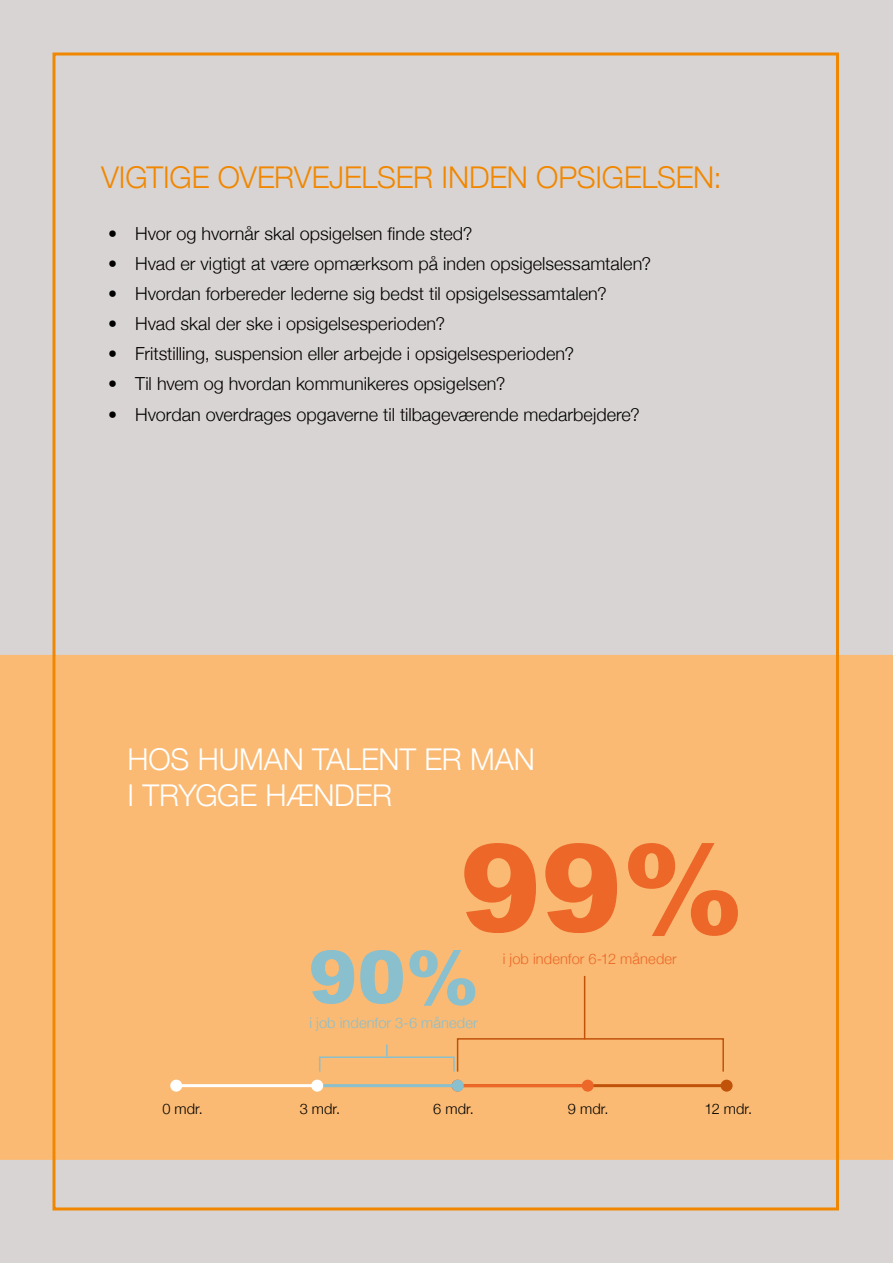
<style>
.page{position:relative;width:893px;height:1263px;background:#d8d4d3}
.page>*{position:absolute;margin:0;border:0;box-sizing:border-box;transform-origin:0 0}
.t1{font:900 121.5px "Arial";color:#ec6728}
.t2{font:900 72.9px "Arial";color:#8abfce}
.t3{font:300 30px "Helvetica Neue";letter-spacing:-.005em;color:#f18700}
.t4{font:300 30px/36px "Helvetica Neue";letter-spacing:-.005em;color:#fff}
.t5{font:300 18px "Helvetica Neue";color:#000}
.t6{font:300 14.55px "Helvetica Neue";letter-spacing:.01em;color:#000}
.t7{font:300 14.55px "Helvetica Neue";letter-spacing:.01em;color:#ec6728}
.t8{font:300 14.55px "Helvetica Neue";letter-spacing:.01em;color:#8abfce}
</style>
<div class="page">
<div style="left:0;top:655px;width:893px;height:505px;background:#faba73"></div>
<hr style="left:453px;top:1084px;width:274px;height:3px;background:#c1520a">
<div style="left:721px;top:1080px;width:12px;height:12px;background:#c1520a;border-radius:50%"></div>
<hr style="left:457px;top:1084px;width:131px;height:3px;background:#ec6728">
<div style="left:582px;top:1080px;width:12px;height:12px;background:#ec6728;border-radius:50%"></div>
<div style="left:319px;top:1056px;width:136px;height:16px;border:2px solid #8abfce"></div>
<svg style="left:386px;top:1044px;width:2px;height:12px"></svg>
<div style="left:457px;top:1038px;width:267px;height:34px;border:2px solid #c1520a"></div>
<hr style="left:584px;top:976px;width:1px;height:63px;background:#c1520a">
<hr style="left:319px;top:1084px;width:139px;height:3px;background:#8abfce">
<div style="left:452px;top:1080px;width:12px;height:12px;background:#8abfce;border-radius:50%"></div>
<hr style="left:176px;top:1084px;width:141px;height:3px;background:#fff">
<div style="left:170px;top:1080px;width:12px;height:12px;background:#fff;border-radius:50%"></div>
<div style="left:311px;top:1080px;width:12px;height:12px;background:#fff;border-radius:50%"></div>
<h3 class="t3" style="left:101px;top:165px;width:622px">VIGTIGE OVERVEJELSER INDEN OPSIGELSEN:</h3>
<p class="t5" style="left:108px;top:226px;width:366px">• Hvor og hvornår skal opsigelsen finde sted?</p>
<p class="t5" style="left:108px;top:256px;width:544px">• Hvad er vigtigt at være opmærksom på inden opsigelsessamtalen?</p>
<p class="t5" style="left:108px;top:286px;width:500px">• Hvordan forbereder lederne sig bedst til opsigelsessamtalen?</p>
<p class="t5" style="left:108px;top:316px;width:338px">• Hvad skal der ske i opsigelsesperioden?</p>
<p class="t5" style="left:108px;top:346px;width:467px">• Fritstilling, suspension eller arbejde i opsigelsesperioden?</p>
<p class="t5" style="left:108px;top:376px;width:399px">• Til hvem og hvordan kommunikeres opsigelsen?</p>
<p class="t5" style="left:108px;top:406px;width:533px">• Hvordan overdrages opgaverne til tilbageværende medarbejdere?</p>
<h3 class="t4" style="left:128px;top:743px;width:409px">HOS HUMAN TALENT ER MAN<br>I TRYGGE HÆNDER</h3>
<h1 class="t1" style="left:460px;top:818px;width:285px">99%</h1>
<p class="t6" style="left:162px;top:1102px;width:42px">0 mdr.</p>
<h2 class="t2" style="left:309px;top:935px;width:172px">90%</h2>
<p class="t8" style="left:309px;top:1017px;width:170px">i job indenfor 3-6 måneder</p>
<p class="t7" style="left:503px;top:952px;width:176px">i job indenfor 6-12 måneder</p>
<p class="t6" style="left:300px;top:1102px;width:42px">3 mdr.</p>
<p class="t6" style="left:433px;top:1102px;width:42px">6 mdr.</p>
<p class="t6" style="left:568px;top:1102px;width:42px">9 mdr.</p>
<p class="t6" style="left:705px;top:1102px;width:49px">12 mdr.</p>
</div>
